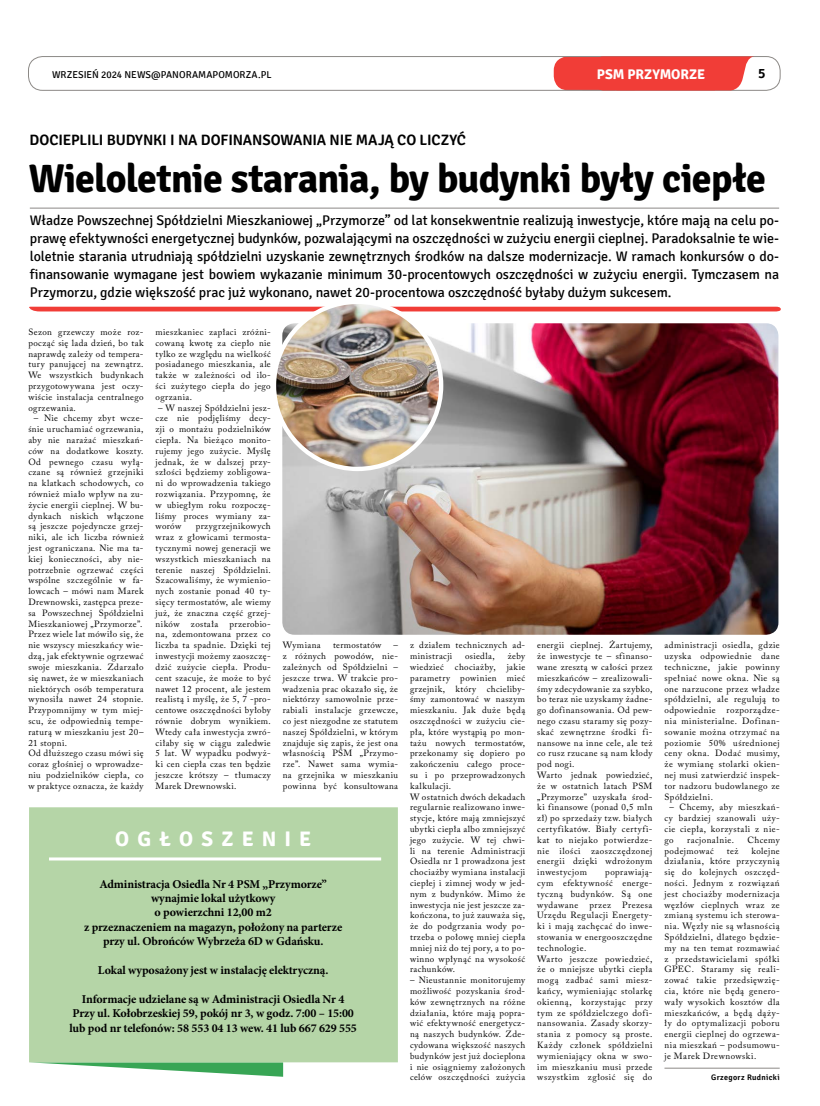
<style>
.page{position:relative;width:820px;height:1106px;background:#fff}
.page>*{position:absolute;margin:0;border:0;box-sizing:border-box;transform-origin:0 0}
.t1{font:700 40px "Signika";letter-spacing:-.025em;color:#000}
.t2{font:700 21px "Signika";letter-spacing:.39em;color:#fff}
.t3{font:600 15px "Signika";letter-spacing:-.01em;color:#000}
.t4{font:14px/18px "Signika";letter-spacing:-.005em;color:#000;text-align:justify}
.t5{font:700 14px "Signika";color:#fff}
.t6{font:600 14px "Signika";color:#000}
.t7{font:700 12px/14.4px "Minion Pro";letter-spacing:-.01em;color:#000;text-align:center}
.t8{font:10px "Signika";color:#000}
.t9{font:9px/10.8px "Adobe Caslon Pro";letter-spacing:.045em;color:#000;text-align:justify}
.t10{font:600 8px "Signika";letter-spacing:.04em;color:#000}
</style>
<div class="page">
<div style="left:28px;top:56px;width:752px;height:34px;border:1px solid #8c8986;border-radius:14px"></div>
<svg style="left:553px;top:56px;width:200px;height:34px;background:#ef4944"></svg>
<hr style="left:30px;top:208px;width:748px;height:1px;background:#8c8986">
<hr style="left:29px;top:307px;width:751px;height:4px;background:#f13d37">
<hr style="left:664px;top:1067px;width:115px;height:1px;background:#8c8986">
<svg style="left:29px;top:1062px;width:254px;height:14px"></svg>
<div style="left:29px;top:807px;width:369px;height:255px;background:#b5d5a7"></div>
<hr style="left:49px;top:857px;width:332px;height:3px;background:#fff">
<img style="left:282px;top:323px;width:496px;height:311px">
<img style="left:274px;top:302px;width:167px;height:167px;border-radius:84px">
<div style="left:272px;top:300px;width:171px;height:171px;border:4px solid #fff;border-radius:50%"></div>
<p class="t8" style="left:52px;top:69px;width:87px">wrzesień 2024 NEWS</p>
<p class="t8" style="left:151px;top:69px;width:122px">@PANORAMAPOMORZA.PL</p>
<h3 class="t5" style="left:596px;top:66px;width:108px">psm przymorze</h3>
<h3 class="t6" style="left:757px;top:65px;width:9px">5</h3>
<h3 class="t3" style="left:30px;top:132px;width:438px">DOCIEPLILI BUDYNKI I NA DOFINANSOWANIA NIE MAJĄ CO LICZYĆ</h3>
<h1 class="t1" style="left:29px;top:155px;width:738px">Wieloletnie starania, by budynki były ciepłe</h1>
<p class="t4" style="left:30px;top:212px;width:750px">Władze Powszechnej Spółdzielni Mieszkaniowej „Przymorze” od lat konsekwentnie realizują inwestycje, które mają na celu po&shy;prawę efektywności energetycznej budynków, pozwalającymi na oszczędności w zużyciu energii cieplnej. Paradoksalnie te wie&shy;loletnie starania utrudniają spółdzielni uzyskanie zewnętrznych środków na dalsze modernizacje. W ramach konkursów o do&shy;finansowanie wymagane jest bowiem wykazanie minimum 30-procentowych oszczędności w zużyciu energii. Tymczasem na Przymorzu, gdzie większość prac już wykonano, nawet 20-procentowa oszczędność byłaby dużym sukcesem.</p>
<p class="t9" style="left:28px;top:326px;width:117px">Sezon grzewczy może roz&shy;począć się lada dzień, bo tak naprawdę zależy od tempera&shy;tury panującej na zewnątrz.<br>We wszystkich budynkach przygotowywana jest oczy&shy;wiście instalacja centralnego ogrzewania.</p>
<p class="t9" style="left:28px;top:413px;width:117px;text-align:left;text-indent:5px">– Nie chcemy zbyt wcze&shy;śnie uruchamiać ogrzewania, aby nie narażać mieszkań&shy;ców na dodatkowe koszty.<br>Od pewnego czasu wyłą&shy;czane są również grzejniki na klatkach schodowych, co również miało wpływ na zu&shy;życie energii cieplnej. W bu&shy;dynkach niskich włączone są jeszcze pojedyncze grzej&shy;niki, ale ich liczba również jest ograniczana. Nie ma ta&shy;kiej konieczności, aby nie&shy;potrzebnie ogrzewać części wspólne szczególnie w fa&shy;lowcach – mówi nam Marek<br>Drewnowski, zastępca preze&shy;sa Powszechnej Spółdzielni<br>Mieszkaniowej „Przymorze”.<br>Przez wiele lat mówiło się, że nie wszyscy mieszkańcy wie&shy;dzą, jak efektywnie ogrzewać swoje mieszkania. Zdarzało się nawet, że w mieszkaniach niektórych osób temperatura wynosiła nawet 24 stopnie.<br>Przypomnijmy w tym miej&shy;scu, że odpowiednią tempe&shy;raturą w mieszkaniu jest 20–<br>21 stopni.<br>Od dłuższego czasu mówi się coraz głośniej o wprowadze&shy;niu podzielników ciepła, co w praktyce oznacza, że każdy</p>
<p class="t9" style="left:155px;top:326px;width:117px">mieszkaniec zapłaci zróżni&shy;cowaną kwotę za ciepło nie tylko ze względu na wielkość posiadanego mieszkania, ale także w zależności od ilo&shy;ści zużytego ciepła do jego ogrzania.</p>
<p class="t9" style="left:155px;top:402px;width:117px">– W naszej Spółdzielni jesz&shy;cze nie podjęliśmy decy&shy;zji o montażu podzielników ciepła. Na bieżąco monito&shy;rujemy jego zużycie. Myślę jednak, że w dalszej przy&shy;szłości będziemy zobligowa&shy;ni do wprowadzenia takiego rozwiązania. Przypomnę, że w ubiegłym roku rozpoczę&shy;liśmy proces wymiany za&shy;worów</p>
<p class="t9" style="left:155px;top:521px;width:117px;text-indent:40px">przygrzejnikowych wraz z głowicami termosta&shy;tycznymi nowej generacji we wszystkich mieszkaniach na terenie naszej Spółdzielni.<br>Szacowaliśmy, że wymienio&shy;nych zostanie ponad 40 ty&shy;sięcy termostatów, ale wiemy już, że znaczna część grzej&shy;ników</p>
<p class="t9" style="left:155px;top:618px;width:117px;text-indent:74px">przerobio&shy;na, zdemontowana przez co liczba ta spadnie. Dzięki tej inwestycji możemy zaoszczę&shy;dzić zużycie ciepła. Produ&shy;cent szacuje, że może to być nawet 12 procent, ale jestem realistą i myślę, że 5, 7 -pro&shy;centowe oszczędności byłoby równie dobrym wynikiem.<br>Wtedy cała inwestycja zwró&shy;ciłaby się w ciągu zaledwie 5 lat. W wypadku podwyż&shy;ki cen ciepła czas ten będzie jeszcze krótszy – tłumaczy Marek Drewnowski.</p>
<p class="t9" style="left:191px;top:618px;width:29px">została</p>
<p class="t9" style="left:283px;top:639px;width:117px;text-indent:111px">– z różnych powodów, nie&shy;zależnych od Spółdzielni – jeszcze trwa. W trakcie pro&shy;wadzenia prac okazało się, że niektórzy samowolnie prze&shy;rabiali instalacje grzewcze, co jest niezgodne ze statutem naszej Spółdzielni, w którym znajduje się zapis, że jest ona własnością PSM „Przymo&shy;rze”. Nawet sama wymia&shy;na grzejnika w mieszkaniu powinna być konsultowana</p>
<p class="t9" style="left:410px;top:639px;width:117px">z działem technicznych ad&shy;ministracji</p>
<p class="t9" style="left:283px;top:639px;width:39px">Wymiana</p>
<p class="t9" style="left:333px;top:639px;width:50px">termostatów</p>
<p class="t9" style="left:410px;top:650px;width:117px;text-align:left;text-indent:98px">żeby wiedzieć chociażby, jakie parametry powinien mieć grzejnik, który chcieliby&shy;śmy zamontować w naszym mieszkaniu. Jak duże będą oszczędności w zużyciu cie&shy;pła, które wystąpią po mon&shy;tażu nowych termostatów, przekonamy się dopiero po zakończeniu całego proce&shy;su i po przeprowadzonych kalkulacji.<br>W ostatnich dwóch dekadach regularnie realizowano inwe&shy;stycje, które mają zmniejszyć ubytki ciepła albo zmniejszyć jego zużycie. W tej chwi&shy;li na terenie Administracji<br>Osiedla nr 1 prowadzona jest chociażby wymiana instalacji ciepłej i zimnej wody w jed&shy;nym z budynków. Mimo że inwestycja nie jest jeszcze za&shy;kończona, to już zauważa się, że do podgrzania wody po&shy;trzeba o połowę mniej ciepła mniej niż do tej pory, a to po&shy;winno wpłynąć na wysokość rachunków.</p>
<p class="t9" style="left:410px;top:974px;width:117px">– Nieustannie monitorujemy możliwość pozyskania środ&shy;ków zewnętrznych na różne działania, które mają popra&shy;wić efektywność energetycz&shy;ną naszych budynków. Zde&shy;cydowana większość naszych budynków jest już docieplona i nie osiągniemy założonych celów oszczędności zużycia</p>
<p class="t9" style="left:465px;top:650px;width:31px">osiedla,</p>
<h2 class="t2" style="left:115px;top:826px;width:144px">og łoszen</h2>
<h2 class="t2" style="left:284px;top:826px;width:26px">i e</h2>
<h3 class="t7" style="left:84px;top:876px;width:259px">Administracja Osiedla Nr 4 PSM „Przymorze” wynajmie lokal użytkowy<br>o powierzchni 12,00 m2<br>z przeznaczeniem na magazyn, położony na parterze przy ul. Obrońców Wybrzeża 6D w Gdańsku.</h3>
<h3 class="t7" style="left:98px;top:962px;width:232px">Lokal wyposażony jest w instalację elektryczną.</h3>
<h3 class="t7" style="left:69px;top:991px;width:289px">Informacje udzielane są w Administracji Osiedla Nr 4<br>Przy ul. Kołobrzeskiej 59, pokój nr 3, w godz. 7:00 – 15:00 lub pod nr telefonów: 58 553 04 13 wew. 41 lub 667 629 555</h3>
<p class="t9" style="left:537px;top:639px;width:117px;text-align:left">energii cieplnej. Żartujemy, że inwestycje te – sfinanso&shy;wane zresztą w całości przez mieszkańców – zrealizowali&shy;śmy zdecydowanie za szybko, bo teraz nie uzyskamy żadne&shy;go dofinansowania. Od pew&shy;nego czasu staramy się pozy&shy;skać zewnętrzne środki fi&shy;nansowe na inne cele, ale też co rusz rzucane są nam kłody pod nogi.<br>Warto jednak powiedzieć, że w ostatnich latach PSM „Przymorze” uzyskała środ&shy;ki finansowe (ponad 0,5 mln zł) po sprzedaży tzw. białych certyfikatów. Biały certyfi&shy;kat to niejako potwierdze&shy;nie ilości zaoszczędzonej energii dzięki wdrożonym inwestycjom</p>
<p class="t9" style="left:537px;top:866px;width:117px;text-indent:68px">poprawiają&shy;cym efektywność energe&shy;tyczną budynków. Są one wydawane</p>
<p class="t9" style="left:537px;top:899px;width:117px;text-align:left;text-indent:85px">Prezesa<br>Urzędu Regulacji Energety&shy;ki i mają zachęcać do inwe&shy;stowania w energooszczędne technologie.<br>Warto jeszcze powiedzieć, że o mniejsze ubytki ciepła mogą zadbać sami miesz&shy;kańcy, wymieniając stolarkę okienną, korzystając przy tym ze spółdzielczego dofi&shy;nansowania. Zasady skorzy&shy;stania z pomocy są proste.<br>Każdy członek spółdzielni wymieniający okna w swo&shy;im mieszkaniu musi przede wszystkim zgłosić się do</p>
<p class="t9" style="left:589px;top:899px;width:23px">przez</p>
<p class="t9" style="left:664px;top:639px;width:117px">administracji osiedla, gdzie uzyska odpowiednie dane techniczne, jakie powinny spełniać nowe okna. Nie są one narzucone przez władze spółdzielni, ale regulują to odpowiednie rozporządze&shy;nia ministerialne. Dofinan&shy;sowanie można otrzymać na poziomie 50% uśrednionej ceny okna. Dodać musimy, że wymianę stolarki okien&shy;nej musi zatwierdzić inspek&shy;tor nadzoru budowlanego ze Spółdzielni.</p>
<p class="t9" style="left:664px;top:801px;width:117px;text-indent:5px">– Chcemy, aby mieszkań&shy;cy bardziej szanowali uży&shy;cie ciepła, korzystali z nie&shy;go</p>
<p class="t9" style="left:687px;top:834px;width:48px">racjonalnie.</p>
<p class="t9" style="left:747px;top:834px;width:34px">Chcemy</p>
<p class="t9" style="left:664px;top:845px;width:51px">podejmować</p>
<p class="t9" style="left:726px;top:845px;width:13px">też</p>
<p class="t9" style="left:664px;top:845px;width:117px;text-indent:87px">kolejne działania, które przyczynią się do kolejnych oszczęd&shy;ności. Jednym z rozwiązań jest chociażby modernizacja węzłów cieplnych wraz ze zmianą systemu ich sterowa&shy;nia. Węzły nie są własnością Spółdzielni, dlatego będzie&shy;my na ten temat rozmawiać z przedstawicielami spółki GPEC. Staramy się reali&shy;zować takie przedsięwzię&shy;cia, które nie będą genero&shy;wały wysokich kosztów dla mieszkańców, a będą dąży&shy;ły do optymalizacji poboru energii cieplnej do ogrzewa&shy;nia mieszkań – podsumowu&shy;je Marek Drewnowski.</p>
<p class="t10" style="left:711px;top:1073px;width:70px">Grzegorz Rudnicki</p>
</div>
